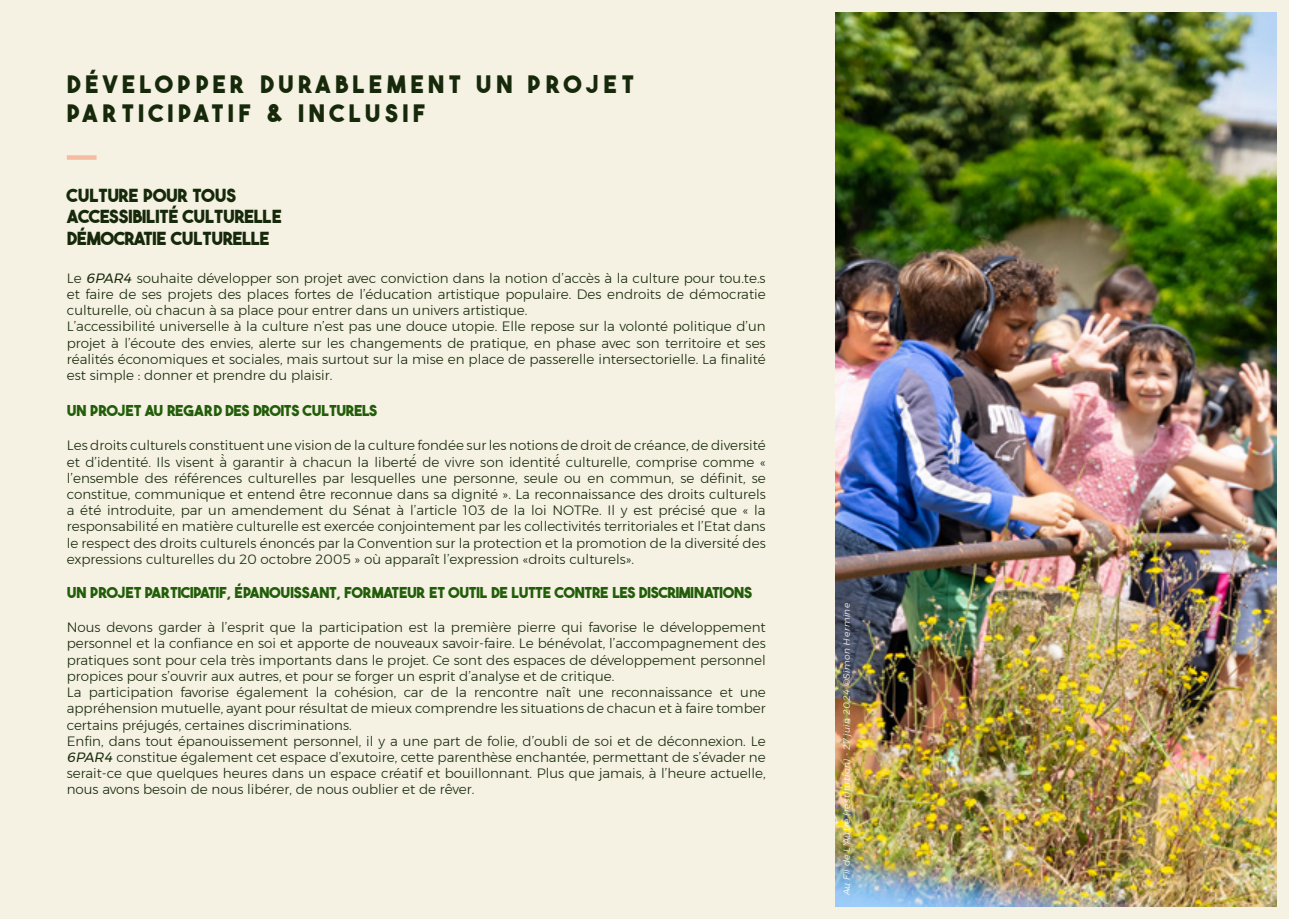
<style>
.page{position:relative;width:1289px;height:919px;background:#fff}
.page>*{position:absolute;margin:0;border:0;box-sizing:border-box;transform-origin:0 0}
.Titres_2__A_B_C_D{font:700 24px/28.8px "The Bold Font";letter-spacing:.2em;color:#17290b}
.Titres_2__A_B_C_D-2{font:700 18px "The Bold Font";color:#17290b}
.Titres_2__A_B_C_D-3{font:700 15px "The Bold Font";color:#225d09}
.t1{font:300 13.5px/16.2px "Montserrat";color:#17290b;text-align:justify}
.t2{font:italic 300 9px "Montserrat";letter-spacing:.05em;color:#fff}
.s1{font-weight:400;font-style:italic}
</style>
<div class="page">
<div style="left:0;top:0;width:1288px;height:918px;background:#f5f2e3"></div>
<img style="left:836px;top:13px;width:440px;height:893px">
<div style="left:67px;top:155px;width:30px;height:5px;background:#f6bca1"></div>
<p class="Titres_2__A_B_C_D" style="left:67px;top:68px;width:568px">DÉVELOPPER DURABLEMENT UN PROJET<br>PARTICIPATIF &amp; INCLUSIF</p>
<p class="Titres_2__A_B_C_D-2" style="left:67px;top:184px;width:171px">CULTURE POUR TOUS</p>
<p class="Titres_2__A_B_C_D-2" style="left:67px;top:205px;width:217px">ACCESSIBILITÉ CULTURELLE</p>
<p class="Titres_2__A_B_C_D-2" style="left:67px;top:227px;width:204px">DÉMOCRATIE CULTURELLE</p>
<p class="t1" style="left:67px;top:270px;width:700px">Le <span class="s1">6PAR4</span> souhaite développer son projet avec conviction dans la notion d’accès à la culture pour tou.te.s et faire de ses projets des places fortes de l’éducation artistique populaire. Des endroits de démocratie culturelle, où chacun à sa place pour entrer dans un univers artistique.</p>
<p class="t1" style="left:67px;top:318px;width:700px">L’accessibilité universelle à la culture n’est pas une douce utopie. Elle repose sur la volonté politique d’un projet à l’écoute des envies, alerte sur les changements de pratique, en phase avec son territoire et ses réalités économiques et sociales, mais surtout sur la mise en place de passerelle intersectorielle. La finalité est simple : donner et prendre du plaisir.</p>
<p class="Titres_2__A_B_C_D-3" style="left:67px;top:401px;width:312px">UN PROJET AU REGARD DES DROITS CULTURELS</p>
<p class="t1" style="left:67px;top:437px;width:700px">Les droits culturels constituent une vision de la culture fondée sur les notions de droit de créance, de diversité et d’identité. Ils visent à̀ garantir à chacun la liberté́ de vivre son identité́ culturelle, comprise comme « l’ensemble des références culturelles par lesquelles une personne, seule ou en commun, se définit, se constitue, communique et entend être reconnue dans sa dignité ». La reconnaissance des droits culturels a été introduite, par un amendement du Sénat à l’article 103 de la loi NOTRe. Il y est précisé que « la responsabilité́ en matière culturelle est exercée conjointement par les collectivités territoriales et l’Etat dans le respect des droits culturels énoncés par la Convention sur la protection et la promotion de la diversité́ des expressions culturelles du 20 octobre 2005 » où apparaît l’expression «droits culturels».</p>
<p class="Titres_2__A_B_C_D-3" style="left:67px;top:583px;width:687px">UN PROJET PARTICIPATIF, ÉPANOUISSANT, FORMATEUR ET OUTIL DE LUTTE CONTRE LES DISCRIMINATIONS</p>
<p class="t1" style="left:67px;top:619px;width:700px">Nous devons garder à l’esprit que la participation est la première pierre qui favorise le développement personnel et la confiance en soi et apporte de nouveaux savoir-faire. Le bénévolat, l’accompagnement des pratiques sont pour cela très importants dans le projet. Ce sont des espaces de développement personnel propices pour s’ouvrir aux autres, et pour se forger un esprit d’analyse et de critique.</p>
<p class="t1" style="left:67px;top:684px;width:700px">La participation favorise également la cohésion, car de la rencontre naît une reconnaissance et une appréhension mutuelle, ayant pour résultat de mieux comprendre les situations de chacun et à faire tomber certains préjugés, certaines discriminations.</p>
<p class="t1" style="left:67px;top:732px;width:700px">Enfin, dans tout épanouissement personnel, il y a une part de folie, d’oubli de soi et de déconnexion. Le <span class="s1">6PAR4</span> constitue également cet espace d’exutoire, cette parenthèse enchantée, permettant de s’évader ne serait-ce que quelques heures dans un espace créatif et bouillonnant. Plus que jamais, à l’heure actuelle, nous avons besoin de nous libérer, de nous oublier et de rêver.</p>
<p class="t2" style="left:839px;top:895px;width:294px;rotate:-90deg">Au Fil de L’Autre (restitution) - 27 juin 2024 ©Simon Hermine</p>
</div>
